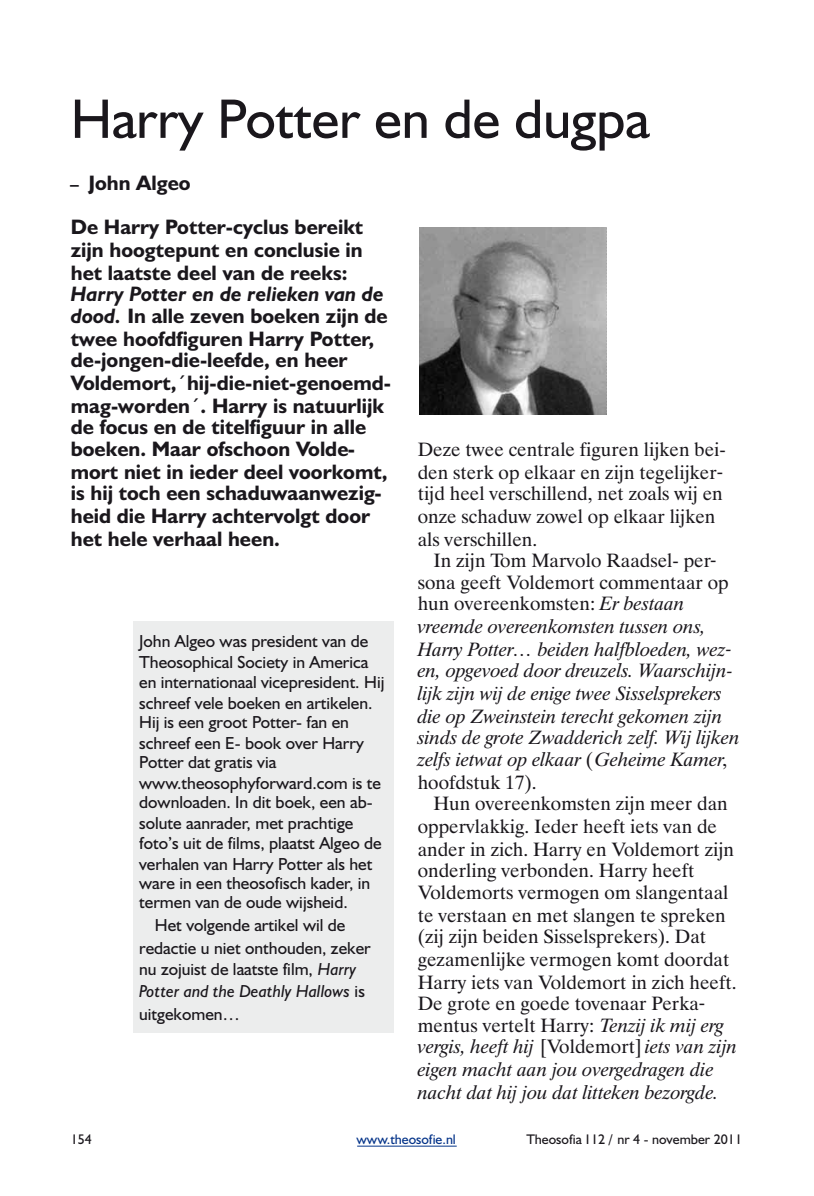
<style>
.page{position:relative;width:814px;height:1196px;background:#fff}
.page>*{position:absolute;margin:0;border:0;box-sizing:border-box;transform-origin:0 0}
.t1{font:56px "Humanst 521 BT";color:#1a171c}
.t2{font:700 21px/22.2px "Humanst 521 BT";color:#1a171c}
.t3{font:19.25px/22.8px "Dutch 801 Rm BT";color:#1a171c}
.t4{font:italic 19.25px/22.8px "Dutch 801 Rm BT";color:#1a171c}
.t5{font:17.5px/21px "Humanst 521 BT";color:#1a171c}
.t6{font:14px "Humanst 521 BT";color:#1a171c}
.t7{font:14px "Humanst 521 BT";color:#043389}
.s1{font-size:17.5px}
.s2{font-style:italic}
.s3{font-style:normal}
</style>
<div class="page">
<hr style="left:357px;top:1145px;width:99px;height:1px;background:#043389">
<div style="left:133px;top:621px;width:260px;height:412px;background:#eceded"></div>
<img style="left:419px;top:227px;width:187px;height:187px">
<h1 class="t1" style="left:71px;top:100px;width:580px">Harry Potter en de dugpa</h1>
<p class="t2" style="left:70px;top:164px;width:294px;line-height:43.8px"><span class="s1">–</span> John Algeo<br>De Harry Potter-cyclus bereikt</p>
<p class="t2" style="left:71px;top:241px;width:293px;line-height:22.8px">zijn hoogtepunt en conclusie in het laatste deel van de reeks:</p>
<p class="t2" style="left:71px;top:285px;width:321px"><span class="s2">Harry Potter en de relieken van de dood.</span> In alle zeven boeken zijn de twee hoofdfiguren Harry Potter, de-jongen-die-leefde, en heer<br>Voldemort,´hij-die-niet-genoemd&shy;mag-worden´. Harry is natuurlijk de focus en de titelfiguur in alle boeken. Maar ofschoon Volde&shy;mort niet in ieder deel voorkomt, is hij toch een schaduwaanwezig&shy;heid die Harry achtervolgt door het hele verhaal heen.</p>
<p class="t3" style="left:417px;top:440px;width:309px">Deze twee centrale figuren lijken bei&shy;den sterk op elkaar en zijn tegelijker-</p>
<p class="t3" style="left:417px;top:484px;width:306px">tijd heel verschillend, net zoals wij en onze schaduw zowel op elkaar lijken als verschillen.</p>
<p class="t3" style="left:417px;top:551px;width:312px;text-align:center">In zijn Tom Marvolo Raadsel- per&shy;sona geeft Voldemort commentaar op</p>
<p class="t4" style="left:417px;top:594px;width:316px"><span class="s3">hun overeenkomsten:</span> Er bestaan vreemde overeenkomsten tussen ons,<br>Harry Potter… beiden halfbloeden, wez-</p>
<p class="t4" style="left:417px;top:661px;width:317px">en, opgevoed door dreuzels. Waarschijn&shy;lijk zijn wij de enige twee Sisselsprekers die op Zweinstein terecht gekomen zijn</p>
<p class="t4" style="left:417px;top:727px;width:323px">sinds de grote Zwadderich zelf. Wij lijken zelfs ietwat op elkaar <span class="s3">(</span>Geheime Kamer<span class="s3">, hoofdstuk 17).</span></p>
<p class="t3" style="left:417px;top:794px;width:317px;text-indent:16px">Hun overeenkomsten zijn meer dan oppervlakkig. Ieder heeft iets van de ander in zich. Harry en Voldemort zijn</p>
<p class="t3" style="left:417px;top:860px;width:312px">onderling verbonden. Harry heeft<br>Voldemorts vermogen om slangentaal te verstaan en met slangen te spreken</p>
<p class="t3" style="left:417px;top:927px;width:320px">(zij zijn beiden Sisselsprekers). Dat gezamenlijke vermogen komt doordat<br>Harry iets van Voldemort in zich heeft.</p>
<p class="t3" style="left:417px;top:993px;width:308px">De grote en goede tovenaar Perka&shy;mentus vertelt Harry: <span class="s2">Tenzij ik mij erg</span></p>
<p class="t4" style="left:417px;top:1037px;width:321px">vergis, heeft hij <span class="s3">[Voldemort]</span> iets van zijn eigen macht aan jou overgedragen die nacht dat hij jou dat litteken bezorgde.</p>
<p class="t5" style="left:139px;top:633px;width:231px">John Algeo was president van de<br>Theosophical Society in America</p>
<p class="t5" style="left:139px;top:673px;width:246px">en internationaal vicepresident. Hij schreef vele boeken en artikelen.</p>
<p class="t5" style="left:139px;top:713px;width:226px">Hij is een groot Potter- fan en schreef een E- book over Harry</p>
<p class="t5" style="left:139px;top:753px;width:243px">Potter dat gratis via www.theosophyforward.com is te</p>
<p class="t5" style="left:139px;top:794px;width:235px">downloaden. In dit boek, een ab&shy;solute aanrader, met prachtige</p>
<p class="t5" style="left:139px;top:834px;width:244px">foto’s uit de films, plaatst Algeo de verhalen van Harry Potter als het</p>
<p class="t5" style="left:139px;top:875px;width:232px;line-height:19.2px">ware in een theosofisch kader, in termen van de oude wijsheid.</p>
<p class="t5" style="left:139px;top:915px;width:233px;line-height:22.8px;text-align:center">Het volgende artikel wil de redactie u niet onthouden, zeker</p>
<p class="t5" style="left:139px;top:959px;width:227px;line-height:22.8px">nu zojuist de laatste film, <span class="s2">Harry<br>Potter and the Deathly Hallows</span> is uitgekomen…</p>
<p class="t6" style="left:71px;top:1135px;width:23px">154</p>
<p class="t7" style="left:356px;top:1135px;width:101px">www.theosofie.nl</p>
<p class="t6" style="left:526px;top:1135px;width:217px">Theosofia 112 / nr 4 - november 2011</p>
</div>
